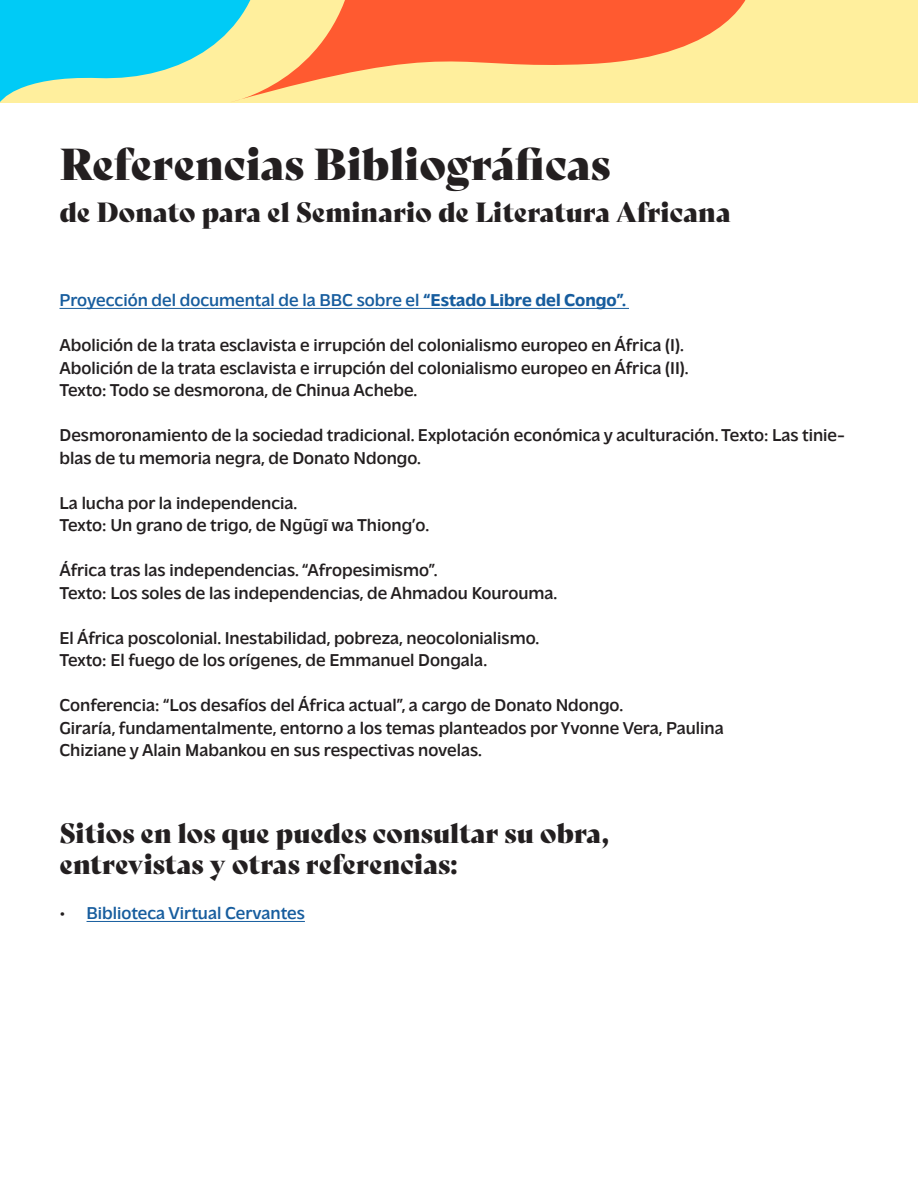
<style>
.page{position:relative;width:918px;height:1188px;background:#fff}
.page>*{position:absolute;margin:0;border:0;box-sizing:border-box;transform-origin:0 0}
.t1{font:43.5px "Bely Display";color:#231f20}
.t2{font:27px "Bely Display";color:#231f20}
.t3{font:18px/22.5px "Massilia";color:#231f20}
.t4{font:18px "Massilia";color:#175d9e}
.s1{font-weight:700}
.s2{color:#231f20}
</style>
<div class="page">
<div style="left:0;top:0;width:918px;height:102px;background:#ffef9d"></div>
<svg style="left:0;top:0;width:231px;height:102px"></svg>
<svg style="left:231px;top:0;width:515px;height:102px"></svg>
<hr style="left:60px;top:308px;width:569px;height:1px;background:#175d9e">
<hr style="left:87px;top:921px;width:218px;height:1px;background:#175d9e">
<p class="t1" style="left:60px;top:129px;width:552px">Referencias Bibliográficas</p>
<p class="t2" style="left:60px;top:191px;width:673px">de Donato para el Seminario de Literatura Africana</p>
<p class="t4" style="left:60px;top:288px;width:568px">Proyección del documental de la BBC sobre el <span class="s1">“Estado Libre del Congo”.</span></p>
<p class="t3" style="left:60px;top:332px;width:626px">Abolición de la trata esclavista e irrupción del colonialismo europeo en África (I).</p>
<p class="t3" style="left:60px;top:355px;width:631px">Abolición de la trata esclavista e irrupción del colonialismo europeo en África (II).<br>Texto: Todo se desmorona, de Chinua Achebe.</p>
<p class="t3" style="left:60px;top:422px;width:787px">Desmoronamiento de la sociedad tradicional. Explotación económica y aculturación. Texto: Las tinie&shy;blas de tu memoria negra, de Donato Ndongo.</p>
<p class="t3" style="left:60px;top:490px;width:239px">La lucha por la independencia.</p>
<p class="t3" style="left:60px;top:512px;width:371px">Texto: Un grano de trigo, de Ngũgĩ wa Thiong’o.</p>
<p class="t3" style="left:60px;top:557px;width:380px">África tras las independencias. “Afropesimismo”.</p>
<p class="t3" style="left:60px;top:580px;width:499px">Texto: Los soles de las independencias, de Ahmadou Kourouma.</p>
<p class="t3" style="left:60px;top:625px;width:481px">El África poscolonial. Inestabilidad, pobreza, neocolonialismo.</p>
<p class="t3" style="left:60px;top:647px;width:429px">Texto: El fuego de los orígenes, de Emmanuel Dongala.</p>
<p class="t3" style="left:60px;top:692px;width:565px">Conferencia: “Los desafíos del África actual”, a cargo de Donato Ndongo.</p>
<p class="t3" style="left:60px;top:715px;width:666px">Giraría, fundamentalmente, entorno a los temas planteados por Yvonne Vera, Paulina</p>
<p class="t3" style="left:60px;top:737px;width:424px">Chiziane y Alain Mabankou en sus respectivas novelas.</p>
<p class="t2" style="left:60px;top:812px;width:551px">Sitios en los que puedes consultar su obra,</p>
<p class="t2" style="left:60px;top:843px;width:399px">entrevistas y otras referencias:</p>
<p class="t4" style="left:60px;top:901px;width:247px"><span class="s2">•</span> Biblioteca Virtual Cervantes</p>
</div>
